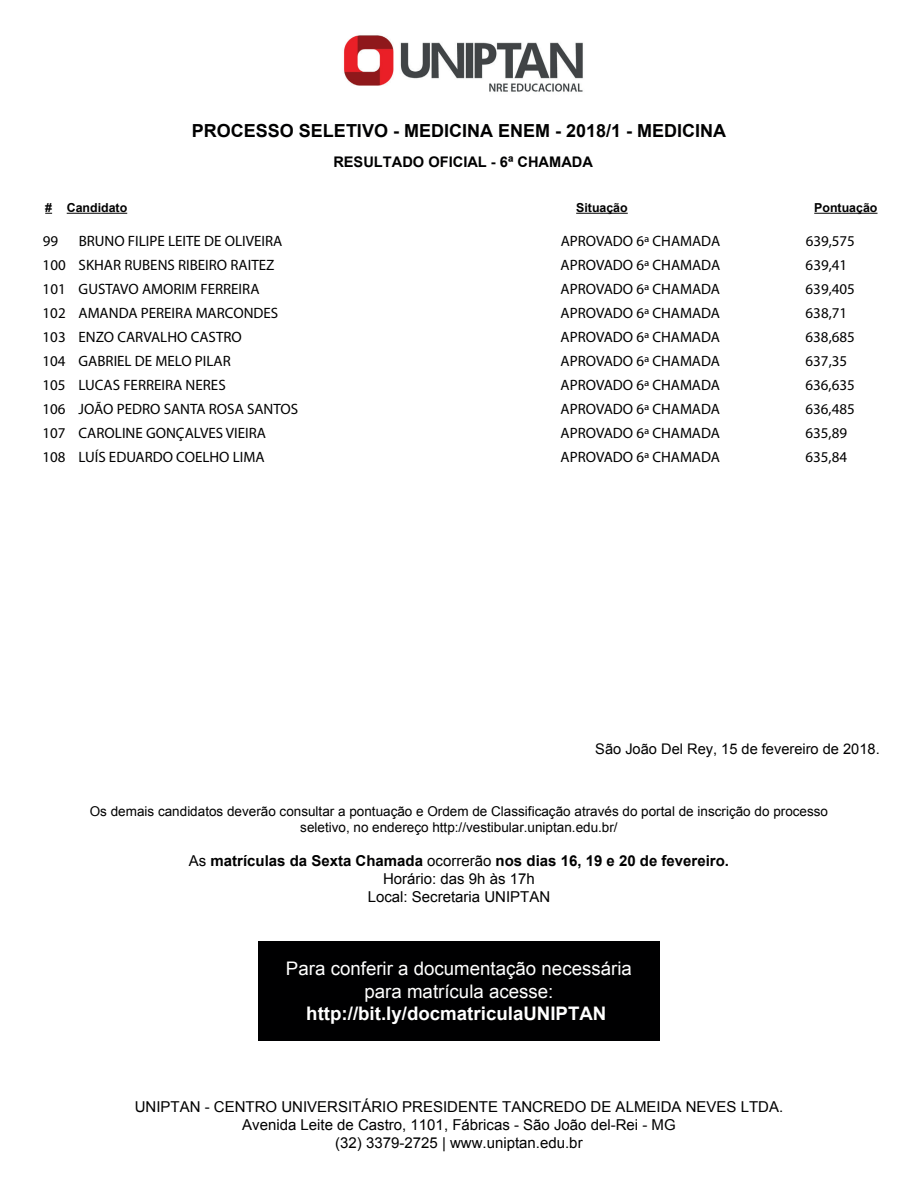
<style>
.page{position:relative;width:918px;height:1188px;background:#fff}
.page>*{position:absolute;margin:0;border:0;box-sizing:border-box;transform-origin:0 0}
.t1{font:18.75px/22.5px "Arial";color:#fff;text-align:center}
.t2{font:700 18.75px "Arial";color:#fff}
.t3{font:700 18px "Arial";color:#000001}
.t4{font:15px "Myriad Pro";color:#000001}
.t5{font:15px/18px "Arial";color:#000001;text-align:center}
.t6{font:14.7px "Arial";color:#000001}
.t7{font:700 14.7px "Arial";color:#000001}
.t8{font:13.5px/16.2px "Arial";color:#000001;text-align:center}
.t9{font:700 12.3px "Arial";color:#000001}
.s1{font-weight:700}
</style>
<div class="page">
<hr style="left:67px;top:213px;width:60px;height:1px;background:#000001">
<hr style="left:576px;top:213px;width:52px;height:1px;background:#000001">
<hr style="left:814px;top:213px;width:64px;height:1px;background:#000001">
<img style="left:343px;top:35px;width:240px;height:57px">
<div style="left:258px;top:941px;width:402px;height:99px;background:#000001"></div>
<p class="t3" style="left:192px;top:118px;width:536px">PROCESSO SELETIVO - MEDICINA ENEM - 2018/1 - MEDICINA</p>
<p class="t7" style="left:333px;top:151px;width:261px">RESULTADO OFICIAL - 6ª CHAMADA</p>
<p class="t9" style="left:45px;top:199px;width:84px"># Candidato</p>
<p class="t9" style="left:576px;top:199px;width:53px">Situação</p>
<p class="t9" style="left:814px;top:199px;width:65px">Pontuação</p>
<p class="t4" style="left:43px;top:232px;width:17px">99</p>
<p class="t4" style="left:79px;top:232px;width:205px">BRUNO FILIPE LEITE DE OLIVEIRA</p>
<p class="t4" style="left:561px;top:232px;width:161px">APROVADO 6ª CHAMADA</p>
<p class="t4" style="left:806px;top:232px;width:51px">639,575</p>
<p class="t4" style="left:43px;top:256px;width:233px">100 SKHAR RUBENS RIBEIRO RAITEZ</p>
<p class="t4" style="left:561px;top:256px;width:161px">APROVADO 6ª CHAMADA</p>
<p class="t4" style="left:806px;top:256px;width:43px">639,41</p>
<p class="t4" style="left:43px;top:280px;width:218px">101 GUSTAVO AMORIM FERREIRA</p>
<p class="t4" style="left:561px;top:280px;width:161px">APROVADO 6ª CHAMADA</p>
<p class="t4" style="left:806px;top:280px;width:51px">639,405</p>
<p class="t4" style="left:43px;top:304px;width:237px">102 AMANDA PEREIRA MARCONDES</p>
<p class="t4" style="left:561px;top:304px;width:161px">APROVADO 6ª CHAMADA</p>
<p class="t4" style="left:806px;top:304px;width:43px">638,71</p>
<p class="t4" style="left:43px;top:328px;width:201px">103 ENZO CARVALHO CASTRO</p>
<p class="t4" style="left:561px;top:328px;width:161px">APROVADO 6ª CHAMADA</p>
<p class="t4" style="left:806px;top:328px;width:51px">638,685</p>
<p class="t4" style="left:43px;top:352px;width:190px">104 GABRIEL DE MELO PILAR</p>
<p class="t4" style="left:561px;top:352px;width:161px">APROVADO 6ª CHAMADA</p>
<p class="t4" style="left:806px;top:352px;width:43px">637,35</p>
<p class="t4" style="left:43px;top:376px;width:185px">105 LUCAS FERREIRA NERES</p>
<p class="t4" style="left:561px;top:376px;width:161px">APROVADO 6ª CHAMADA</p>
<p class="t4" style="left:806px;top:376px;width:51px">636,635</p>
<p class="t4" style="left:43px;top:400px;width:257px">106 JOÃO PEDRO SANTA ROSA SANTOS</p>
<p class="t4" style="left:561px;top:400px;width:161px">APROVADO 6ª CHAMADA</p>
<p class="t4" style="left:806px;top:400px;width:51px">636,485</p>
<p class="t4" style="left:43px;top:424px;width:225px">107 CAROLINE GONÇALVES VIEIRA</p>
<p class="t4" style="left:561px;top:424px;width:161px">APROVADO 6ª CHAMADA</p>
<p class="t4" style="left:806px;top:424px;width:43px">635,89</p>
<p class="t4" style="left:43px;top:448px;width:223px">108 LUÍS EDUARDO COELHO LIMA</p>
<p class="t4" style="left:561px;top:448px;width:161px">APROVADO 6ª CHAMADA</p>
<p class="t4" style="left:806px;top:448px;width:43px">635,84</p>
<p class="t6" style="left:595px;top:739px;width:286px">São João Del Rey, 15 de fevereiro de 2018.</p>
<p class="t8" style="left:90px;top:803px;width:740px">Os demais candidatos deverão consultar a pontuação e Ordem de Classificação através do portal de inscrição do processo seletivo, no endereço http://vestibular.uniptan.edu.br/</p>
<p class="t5" style="left:189px;top:852px;width:542px">As <span class="s1">matrículas da Sexta Chamada</span> ocorrerão <span class="s1">nos dias 16, 19 e 20 de fevereiro.<br></span>Horário: das 9h às 17h<br>Local: Secretaria UNIPTAN</p>
<p class="t1" style="left:286px;top:957px;width:347px">Para conferir a documentação necessária para matrícula acesse:</p>
<p class="t2" style="left:306px;top:1000px;width:302px">http://bit.ly/docmatriculaUNIPTAN</p>
<p class="t5" style="left:135px;top:1098px;width:650px">UNIPTAN - CENTRO UNIVERSITÁRIO PRESIDENTE TANCREDO DE ALMEIDA NEVES LTDA.<br>Avenida Leite de Castro, 1101, Fábricas - São João del-Rei - MG<br>(32) 3379-2725 | www.uniptan.edu.br</p>
</div>
